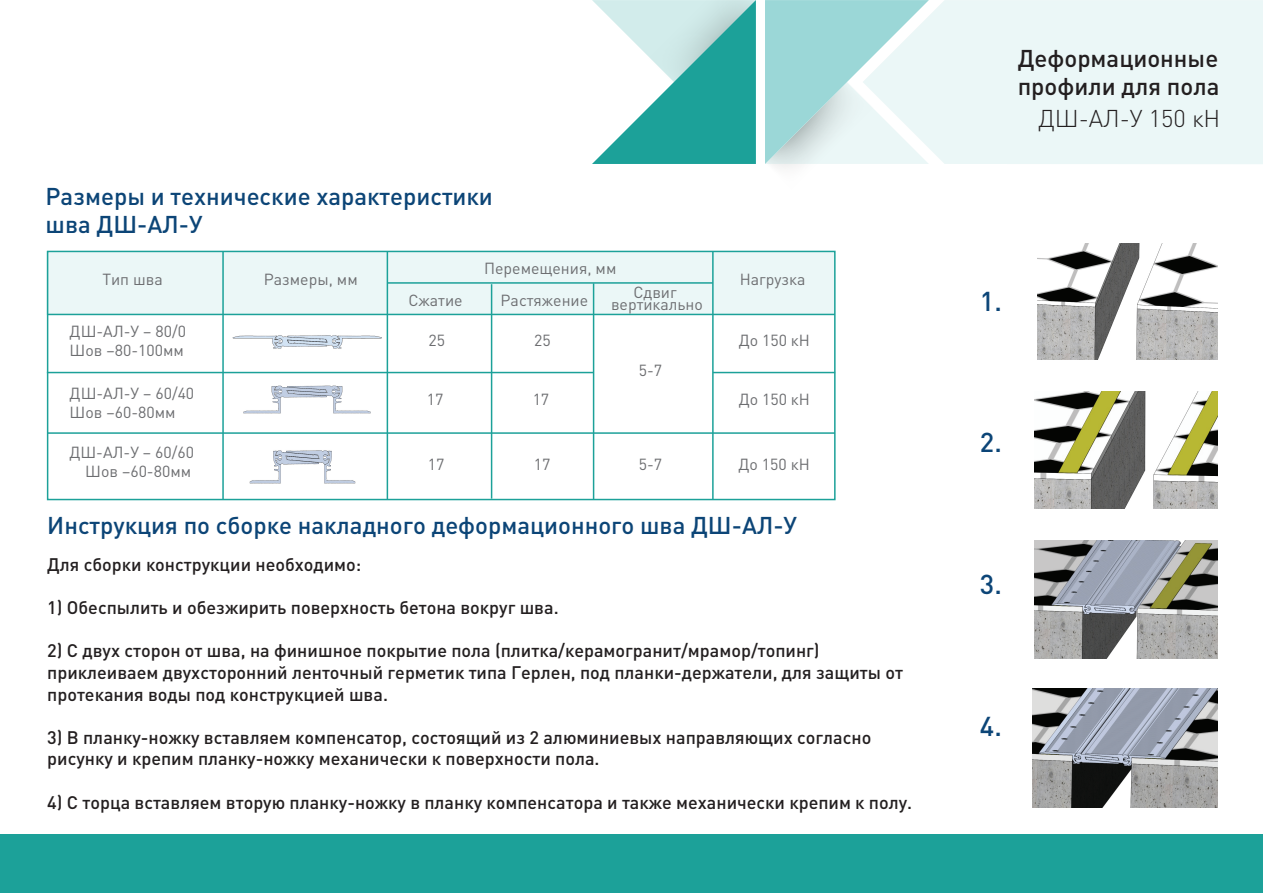
<style>
.page{position:relative;width:1263px;height:893px;background:#fff}
.page>*{position:absolute;margin:0;border:0;box-sizing:border-box;transform-origin:0 0}
.t1{font:500 27px "DIN Pro";color:#0c4577}
.t2{font:500 24px/28.8px "DIN Pro";color:#0c4577}
.t3{font:500 24px/28.8px "DIN Pro";color:#231f20}
.t4{font:300 24px "DIN Pro";color:#231f20}
.t5{font:500 18px/21.6px "DIN Pro";color:#231f20}
.t6{font:15.9px/19px "DIN Pro";color:#6c6d70}
</style>
<div class="page">
<svg style="left:765px;top:0;width:98px;height:168px;background:#b1dddd"></svg>
<svg style="left:592px;top:0;width:164px;height:164px"></svg>
<svg style="left:863px;top:0;width:400px;height:164px;background:#e8f5f5"></svg>
<div style="left:0;top:834px;width:1263px;height:59px;background:#1ca199"></div>
<div style="left:46px;top:252px;width:789px;height:63px;background:#ebf7f7"></div>
<hr style="left:47px;top:372px;width:547px;height:1px;background:#1ca199">
<hr style="left:713px;top:372px;width:122px;height:1px;background:#1ca199">
<hr style="left:48px;top:432px;width:787px;height:2px;background:#1ca199">
<hr style="left:48px;top:314px;width:787px;height:1px;background:#1ca199">
<hr style="left:387px;top:282px;width:326px;height:2px;background:#1ca199">
<hr style="left:593px;top:283px;width:1px;height:216px;background:#1ca199">
<hr style="left:491px;top:284px;width:1px;height:215px;background:#1ca199">
<hr style="left:387px;top:252px;width:1px;height:248px;background:#1ca199">
<hr style="left:712px;top:252px;width:2px;height:248px;background:#1ca199">
<hr style="left:222px;top:251px;width:2px;height:248px;background:#1ca199">
<img style="left:232px;top:335px;width:150px;height:14px">
<img style="left:243px;top:385px;width:128px;height:29px">
<img style="left:249px;top:450px;width:107px;height:34px">
<img style="left:1037px;top:243px;width:180px;height:116px">
<img style="left:1034px;top:392px;width:183px;height:117px">
<img style="left:1034px;top:540px;width:183px;height:118px">
<img style="left:1033px;top:689px;width:184px;height:119px">
<div style="left:47px;top:251px;width:788px;height:249px;border:2px solid #1ca199"></div>
<h2 class="t2" style="left:46px;top:179px;width:449px">Размеры и технические характеристики шва ДШ-АЛ-У</h2>
<p class="t6" style="left:102px;top:268px;width:62px">Тип шва</p>
<p class="t6" style="left:70px;top:320px;width:118px">ДШ-АЛ-У − 80/0<br>Шов –80-100мм</p>
<p class="t6" style="left:70px;top:382px;width:126px">ДШ-АЛ-У − 60/40<br>Шов –60-80мм</p>
<p class="t6" style="left:69px;top:441px;width:126px;text-align:right">ДШ-АЛ-У − 60/60<br>Шов –60-80мм</p>
<p class="t6" style="left:484px;top:257px;width:134px">Перемещения, мм</p>
<p class="t6" style="left:264px;top:268px;width:95px">Размеры, мм</p>
<p class="t6" style="left:408px;top:289px;width:56px">Cжатие</p>
<p class="t6" style="left:501px;top:289px;width:89px">Растяжение</p>
<p class="t6" style="left:611px;top:285px;width:93px;line-height:11.9px;text-align:center">Сдвиг вертикально</p>
<p class="t6" style="left:428px;top:329px;width:18px">25</p>
<p class="t6" style="left:534px;top:329px;width:18px">25</p>
<p class="t6" style="left:639px;top:359px;width:25px">5-7</p>
<p class="t6" style="left:427px;top:388px;width:18px">17</p>
<p class="t6" style="left:533px;top:388px;width:18px">17</p>
<p class="t6" style="left:639px;top:453px;width:25px">5-7</p>
<p class="t6" style="left:428px;top:453px;width:18px">17</p>
<p class="t6" style="left:534px;top:453px;width:18px">17</p>
<p class="t6" style="left:740px;top:268px;width:67px">Нагрузка</p>
<p class="t6" style="left:739px;top:329px;width:73px">До 150 кН</p>
<p class="t6" style="left:739px;top:388px;width:73px">До 150 кН</p>
<p class="t6" style="left:738px;top:453px;width:73px">До 150 кН</p>
<h2 class="t2" style="left:47px;top:509px;width:751px">Инструкция по сборке накладного деформационного шва ДШ-АЛ-У</h2>
<p class="t5" style="left:47px;top:552px;width:316px">Для сборки конструкции необходимо:</p>
<p class="t5" style="left:47px;top:595px;width:513px">1) Обеспылить и обезжирить поверхность бетона вокруг шва.</p>
<p class="t5" style="left:47px;top:638px;width:857px">2) С двух сторон от шва, на финишное покрытие пола (плитка/керамогранит/мрамор/топинг) приклеиваем двухсторонний ленточный герметик типа Герлен, под планки-держатели, для защиты от протекания воды под конструкцией шва.</p>
<p class="t5" style="left:47px;top:724px;width:825px">3) В планку-ножку вставляем компенсатор, состоящий из 2 алюминиевых направляющих согласно рисунку и крепим планку-ножку механически к поверхности пола.</p>
<p class="t5" style="left:47px;top:789px;width:866px">4) С торца вставляем вторую планку-ножку в планку компенсатора и также механически крепим к полу.</p>
<h2 class="t3" style="left:1018px;top:41px;width:203px">Деформационные профили для пола</h2>
<h2 class="t4" style="left:1038px;top:100px;width:184px">ДШ-АЛ-У 150 кН</h2>
<h1 class="t1" style="left:980px;top:279px;width:23px">1.</h1>
<h1 class="t1" style="left:980px;top:421px;width:23px">2.</h1>
<h1 class="t1" style="left:980px;top:562px;width:23px">3.</h1>
<h1 class="t1" style="left:980px;top:704px;width:23px">4.</h1>
</div>
